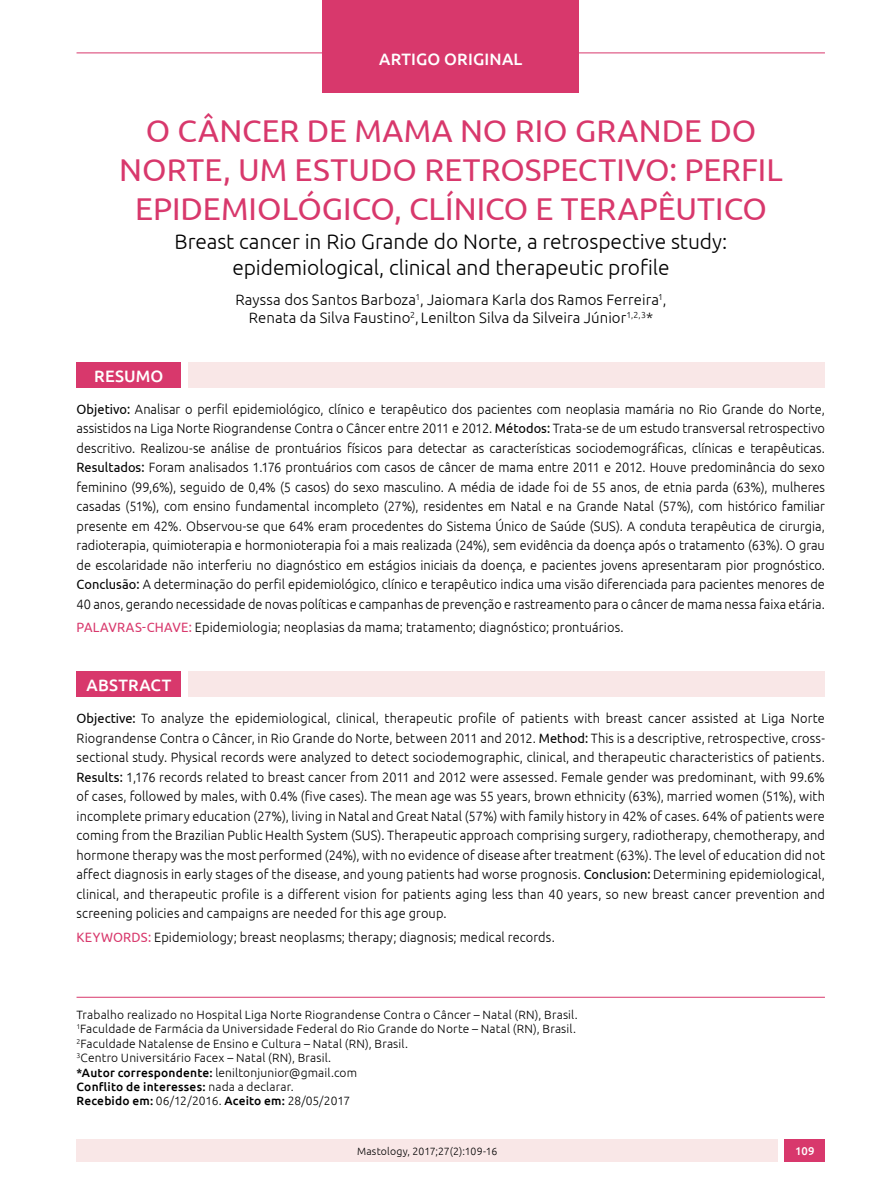
<style>
.page{position:relative;width:893px;height:1191px;background:#fff}
.page>*{position:absolute;margin:0;border:0;box-sizing:border-box;transform-origin:0 0}
.t1{font:31.5px/39px "Ubuntu";color:#d8386c;text-align:center}
.t2{font:300 21px/25.2px "Ubuntu";letter-spacing:-.005em;color:#000;text-align:center}
.t3{font:500 16.5px "Ubuntu";letter-spacing:.01em;color:#fff}
.t4{font:300 15px/18px "Ubuntu";letter-spacing:.005em;color:#000;text-align:center}
.t5{font:300 13.5px/19.5px "Ubuntu";letter-spacing:.01em;color:#000;text-align:justify;scale:.95 1}
.t6{font:300 12px/14.4px "Ubuntu";letter-spacing:.015em;color:#000}
.t7{font:500 11.25px "Ubuntu";color:#fff}
.t8{font:300 10.5px "Ubuntu";letter-spacing:.015em;color:#000}
.s1{font-weight:400}
.s2{font-weight:400;color:#d8386c}
.s3{font-weight:500}
</style>
<div class="page">
<div style="left:785px;top:1139px;width:40px;height:23px;background:#d8386c"></div>
<div style="left:77px;top:1139px;width:701px;height:23px;background:#f9e7e7"></div>
<hr style="left:77px;top:53px;width:748px;height:1px;background:#d8386c">
<hr style="left:77px;top:997px;width:748px;height:1px;background:#d8386c">
<div style="left:77px;top:362px;width:104px;height:26px;background:#d8386c"></div>
<div style="left:188px;top:362px;width:637px;height:26px;background:#f9e7e7"></div>
<div style="left:77px;top:671px;width:104px;height:26px;background:#d8386c"></div>
<div style="left:188px;top:671px;width:637px;height:26px;background:#f9e7e7"></div>
<div style="left:322px;top:0;width:257px;height:92px;background:#d8386c"></div>
<p class="t3" style="left:379px;top:49px;width:145px">ARTIGO ORIGINAL</p>
<h1 class="t1" style="left:119px;top:110px;width:665px">O CÂNCER DE MAMA NO RIO GRANDE DO<br>NORTE, UM ESTUDO RETROSPECTIVO: PERFIL<br>EPIDEMIOLÓGICO, CLÍNICO E TERAPÊUTICO</h1>
<h2 class="t2" style="left:175px;top:229px;width:554px">Breast cancer in Rio Grande do Norte, a retrospective study: epidemiological, clinical and therapeutic profile</h2>
<p class="t4" style="left:235px;top:290px;width:433px">Rayssa dos Santos Barboza<sup>1</sup>, Jaiomara Karla dos Ramos Ferreira<sup>1</sup>,<br>Renata da Silva Faustino<sup>2</sup>, Lenilton Silva da Silveira Júnior<sup>1,2,3</sup>*</p>
<p class="t3" style="left:94px;top:365px;width:71px">RESUMO</p>
<p class="t5" style="left:77px;top:399px;width:789px"><span class="s1">Objetivo:</span> Analisar o perfil epidemiológico, clínico e terapêutico dos pacientes com neoplasia mamária no Rio Grande do Norte, assistidos na Liga Norte Riograndense Contra o Câncer entre 2011 e 2012. <span class="s1">Métodos:</span> Trata-se de um estudo transversal retrospectivo descritivo. Realizou-se análise de prontuários físicos para detectar as características sociodemográficas, clínicas e terapêuticas.<br><span class="s1">Resultados:</span> Foram analisados 1.176 prontuários com casos de câncer de mama entre 2011 e 2012. Houve predominância do sexo feminino (99,6%), seguido de 0,4% (5 casos) do sexo masculino. A média de idade foi de 55 anos, de etnia parda (63%), mulheres casadas (51%), com ensino fundamental incompleto (27%), residentes em Natal e na Grande Natal (57%), com histórico familiar presente em 42%. Observou-se que 64% eram procedentes do Sistema Único de Saúde (SUS). A conduta terapêutica de cirurgia, radioterapia, quimioterapia e hormonioterapia foi a mais realizada (24%), sem evidência da doença após o tratamento (63%). O grau de escolaridade não interferiu no diagnóstico em estágios iniciais da doença, e pacientes jovens apresentaram pior prognóstico.<br><span class="s1">Conclusão:</span> A determinação do perfil epidemiológico, clínico e terapêutico indica uma visão diferenciada para pacientes menores de 40 anos, gerando necessidade de novas políticas e campanhas de prevenção e rastreamento para o câncer de mama nessa faixa etária.</p>
<p class="t5" style="left:77px;top:617px;width:577px"><span class="s2">PALAVRAS-CHAVE:</span> Epidemiologia; neoplasias da mama; tratamento; diagnóstico; prontuários.</p>
<p class="t3" style="left:87px;top:674px;width:86px">ABSTRACT</p>
<p class="t5" style="left:77px;top:708px;width:789px"><span class="s1">Objective:</span> To analyze the epidemiological, clinical, therapeutic profile of patients with breast cancer assisted at Liga Norte Riograndense Contra o Câncer, in Rio Grande do Norte, between 2011 and 2012. <span class="s1">Method:</span> This is a descriptive, retrospective, cross&shy;sectional study. Physical records were analyzed to detect sociodemographic, clinical, and therapeutic characteristics of patients.<br><span class="s1">Results:</span> 1,176 records related to breast cancer from 2011 and 2012 were assessed. Female gender was predominant, with 99.6% of cases, followed by males, with 0.4% (five cases). The mean age was 55 years, brown ethnicity (63%), married women (51%), with incomplete primary education (27%), living in Natal and Great Natal (57%) with family history in 42% of cases. 64% of patients were coming from the Brazilian Public Health System (SUS). Therapeutic approach comprising surgery, radiotherapy, chemotherapy, and hormone therapy was the most performed (24%), with no evidence of disease after treatment (63%). The level of education did not affect diagnosis in early stages of the disease, and young patients had worse prognosis. <span class="s1">Conclusion:</span> Determining epidemiological, clinical, and therapeutic profile is a different vision for patients aging less than 40 years, so new breast cancer prevention and screening policies and campaigns are needed for this age group.</p>
<p class="t5" style="left:77px;top:927px;width:505px"><span class="s2">KEYWORDS:</span> Epidemiology; breast neoplasms; therapy; diagnosis; medical records.</p>
<p class="t6" style="left:77px;top:1007px;width:503px">Trabalho realizado no Hospital Liga Norte Riograndense Contra o Câncer – Natal (RN), Brasil.<br><sup>1</sup>Faculdade de Farmácia da Universidade Federal do Rio Grande do Norte – Natal (RN), Brasil.<br><sup>2</sup>Faculdade Natalense de Ensino e Cultura – Natal (RN), Brasil.<br><sup>3</sup>Centro Universitário Facex – Natal (RN), Brasil.<br><span class="s3">*Autor correspondente:</span> leniltonjunior@gmail.com<br><span class="s3">Conflito de interesses:</span> nada a declarar.<br><span class="s3">Recebido em:</span> 06/12/2016. <span class="s3">Aceito em:</span> 28/05/2017</p>
<p class="t8" style="left:357px;top:1144px;width:142px">Mastology, 2017;27(2):109-16</p>
<p class="t7" style="left:795px;top:1143px;width:21px">109</p>
</div>
